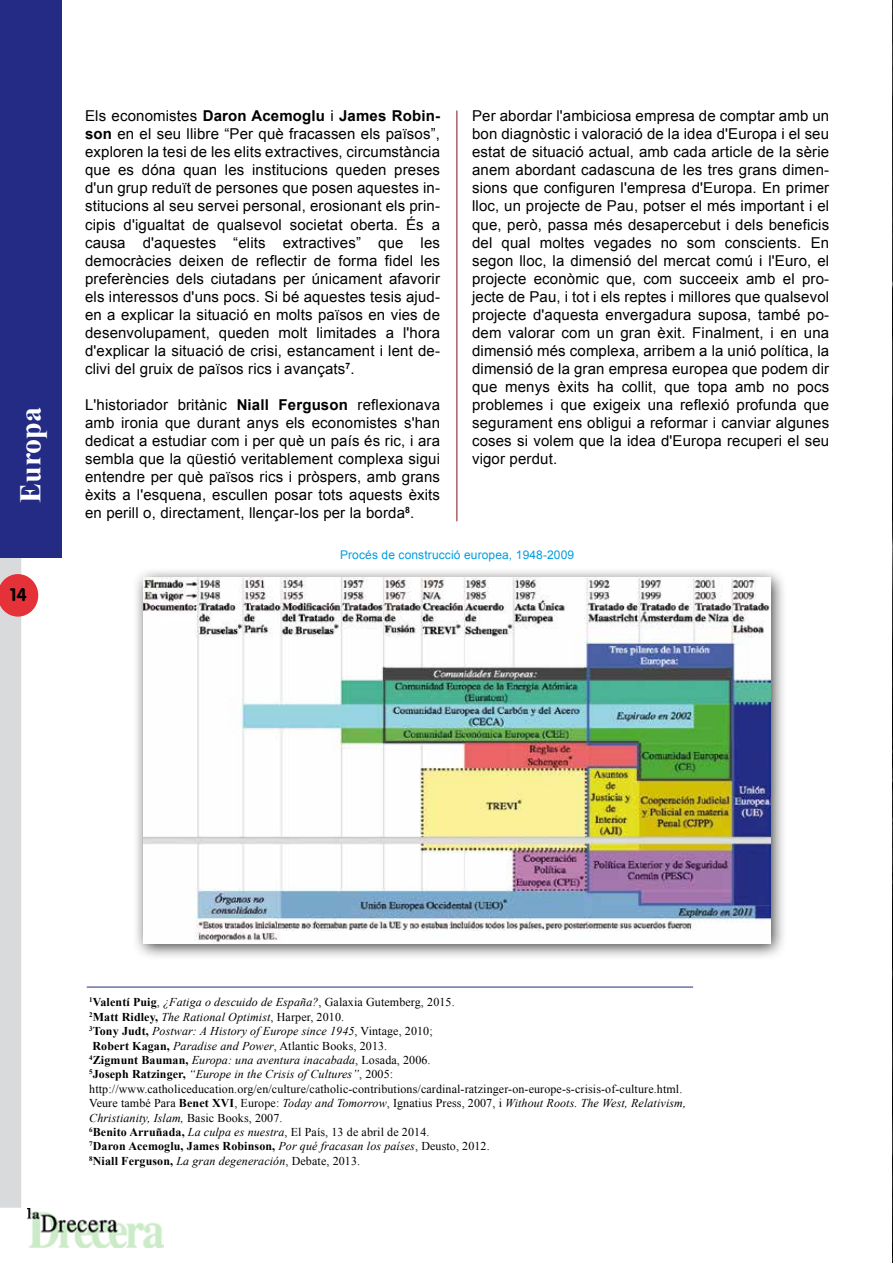
<style>
.page{position:relative;width:893px;height:1263px;background:#fff}
.page>*{position:absolute;margin:0;border:0;box-sizing:border-box;transform-origin:0 0}
.t1{font:700 30px "Times New Roman";color:#fff}
.t2{font:700 18px "VAG Rounded";color:#000}
.t3{font:15px/18px "Arial";letter-spacing:.01em;color:#000;text-align:justify}
.t4{font:12px/14.4px "Times New Roman";letter-spacing:.01em;color:#000}
.t5{font:12px "Arial";letter-spacing:.01em;color:#009ee0}
.s1{font-weight:700}
.s2{font-style:italic}
</style>
<div class="page">
<svg style="left:0;top:557px;width:38px;height:651px"></svg>
<img style="left:27px;top:1209px;width:136px;height:38px">
<div style="left:0;top:0;width:61px;height:557px;background:#232b84"></div>
<img style="left:892px;top:1px;width:1px;height:1261px">
<div style="left:132px;top:566px;width:655px;height:395px;background:#000;opacity:.75"></div>
<img style="left:143px;top:578px;width:627px;height:366px">
<hr style="left:457px;top:111px;width:1px;height:410px;background:#801418">
<hr style="left:87px;top:987px;width:606px;height:1px;background:#232b84">
<h1 class="t1" style="left:10px;top:503px;width:98px;rotate:-90deg">Europa</h1>
<p class="t2" style="left:10px;top:584px;width:18px">14</p>
<p class="t3" style="left:85px;top:107px;width:357px">Els economistes <span class="s1">Daron Acemoglu</span> i <span class="s1">James Robin&shy;son</span> en el seu llibre “Per què fracassen els països”, exploren la tesi de les elits extractives, circumstància que es dóna quan les institucions queden preses d'un grup reduït de persones que posen aquestes in&shy;stitucions al seu servei personal, erosionant els prin&shy;cipis d'igualtat de qualsevol societat oberta. És a causa d'aquestes “elits extractives” que les democràcies deixen de reflectir de forma fidel les preferències dels ciutadans per únicament afavorir els interessos d'uns pocs. Si bé aquestes tesis ajud&shy;en a explicar la situació en molts països en vies de desenvolupament, queden molt limitades a l'hora d'explicar la situació de crisi, estancament i lent de&shy;clivi del gruix de països rics i avançats<sup>7</sup>.</p>
<p class="t3" style="left:85px;top:395px;width:357px">L'historiador britànic <span class="s1">Niall Ferguson</span> reflexionava amb ironia que durant anys els economistes s'han dedicat a estudiar com i per què un país és ric, i ara sembla que la qüestió veritablement complexa sigui entendre per què països rics i pròspers, amb grans èxits a l'esquena, escullen posar tots aquests èxits en perill o, directament, llençar-los per la borda<sup>8</sup>.</p>
<p class="t3" style="left:472px;top:107px;width:359px">Per abordar l'ambiciosa empresa de comptar amb un bon diagnòstic i valoració de la idea d'Europa i el seu estat de situació actual, amb cada article de la sèrie anem abordant cadascuna de les tres grans dimen&shy;sions que configuren l'empresa d'Europa. En primer lloc, un projecte de Pau, potser el més important i el que, però, passa més desapercebut i dels beneficis del qual moltes vegades no som conscients. En segon lloc, la dimensió del mercat comú i l'Euro, el projecte econòmic que, com succeeix amb el pro&shy;jecte de Pau, i tot i els reptes i millores que qualsevol projecte d'aquesta envergadura suposa, també po&shy;dem valorar com un gran èxit. Finalment, i en una dimensió més complexa, arribem a la unió política, la dimensió de la gran empresa europea que podem dir que menys èxits ha collit, que topa amb no pocs problemes i que exigeix una reflexió profunda que segurament ens obligui a reformar i canviar algunes coses si volem que la idea d'Europa recuperi el seu vigor perdut.</p>
<p class="t5" style="left:340px;top:547px;width:236px">Procés de construcció europea, 1948-2009</p>
<p class="t4" style="left:89px;top:995px;width:598px"><sup>1</sup><span class="s1">Valentí Puig</span>, <span class="s2">¿Fatiga o descuido de España?</span>, Galaxia Gutemberg, 2015.<br><sup>2</sup><span class="s1">Matt Ridley,</span> <span class="s2">The Rational Optimist</span>, Harper, 2010.<br><sup>3</sup><span class="s1">Tony Judt,</span> <span class="s2">Postwar: A History of Europe since 1945</span>, Vintage, 2010;<br><span class="s1">Robert Kagan,</span> <span class="s2">Paradise and Power</span>, Atlantic Books, 2013.<br><sup>4</sup><span class="s1">Zigmunt Bauman,</span> <span class="s2">Europa: una aventura inacabada</span>, Losada, 2006.<br><sup>5</sup><span class="s1">Joseph Ratzinger,</span> <span class="s2">“Europe in the Crisis of Cultures”</span>, 2005: http://www.catholiceducation.org/en/culture/catholic-contributions/cardinal-ratzinger-on-europe-s-crisis-of-culture.html.<br>Veure també Para <span class="s1">Benet XVI</span>, Europe: <span class="s2">Today and Tomorrow</span>, Ignatius Press, 2007, i <span class="s2">Without Roots. The West, Relativism, Christianity, Islam,</span> Basic Books, 2007.<br><sup>6</sup><span class="s1">Benito Arruñada,</span> <span class="s2">La culpa es nuestra</span>, El País, 13 de abril de 2014.<br><sup>7</sup><span class="s1">Daron Acemoglu, James Robinson,</span> <span class="s2">Por qué fracasan los países</span>, Deusto, 2012.<br><sup>8</sup><span class="s1">Niall Ferguson,</span> <span class="s2">La gran degeneración</span>, Debate, 2013.</p>
</div>
